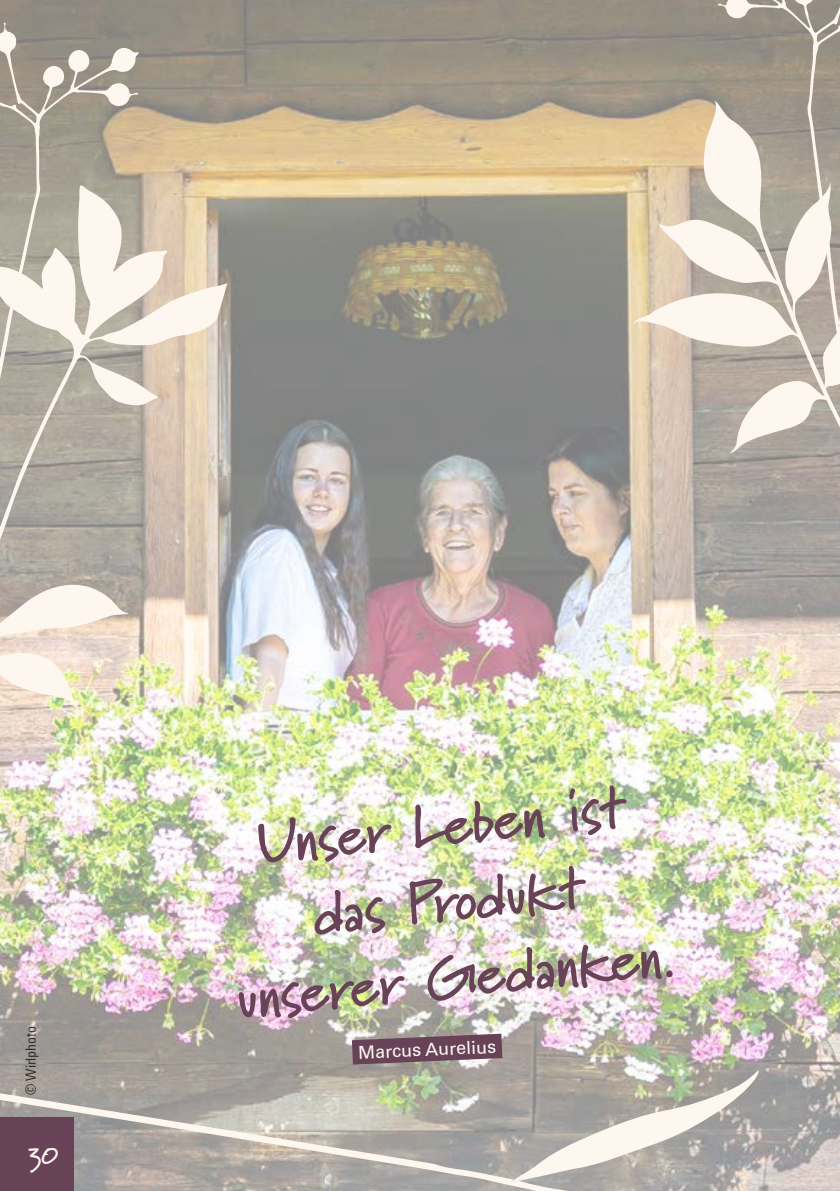
<style>
.page{position:relative;width:840px;height:1191px;background:#fff}
.page>*{position:absolute;margin:0;border:0;box-sizing:border-box;transform-origin:0 0}
.t1{font:700 60px/76px "Marydale";color:#684257;text-align:center}
.t2{font:700 26px "Marydale";color:#fdf7f0}
.t3{font:18px "Univers LT Pro 55 Roman";color:#fdf7f0}
.t4{font:condensed 14px "Univers LT Std";letter-spacing:-.01em;color:#000}
</style>
<div class="page">
<img style="left:0;top:0;width:839px;height:1057px">
<svg style="left:632px;top:100px;width:85px;height:466px;background:#d6c6b0"></svg>
<img style="left:0;top:185px;width:227px;height:668px">
<svg style="left:717px;top:0;width:122px;height:701px"></svg>
<svg style="left:837px;top:134px;width:2px;height:193px"></svg>
<svg style="left:0;top:1057px;width:839px;height:134px;background:#b2aea8"></svg>
<svg style="left:510px;top:1067px;width:248px;height:114px"></svg>
<svg style="left:0;top:23px;width:140px;height:752px"></svg>
<svg style="left:351px;top:1033px;width:151px;height:31px;background:#7a5c6a"></svg>
<div style="left:0;top:1117px;width:74px;height:74px;background:#684257"></div>
<p class="t4" style="left:22px;top:1094px;width:70px;rotate:-90deg">© Wirlphoto</p>
<p class="t2" style="left:28px;top:1139px;width:32px">30</p>
<p class="t1" style="left:216px;top:809px;width:441px;rotate:-6deg">Unser Leben ist das Produkt unserer Gedanken.</p>
<p class="t3" style="left:357px;top:1040px;width:140px;rotate:-3deg">Marcus Aurelius</p>
</div>
